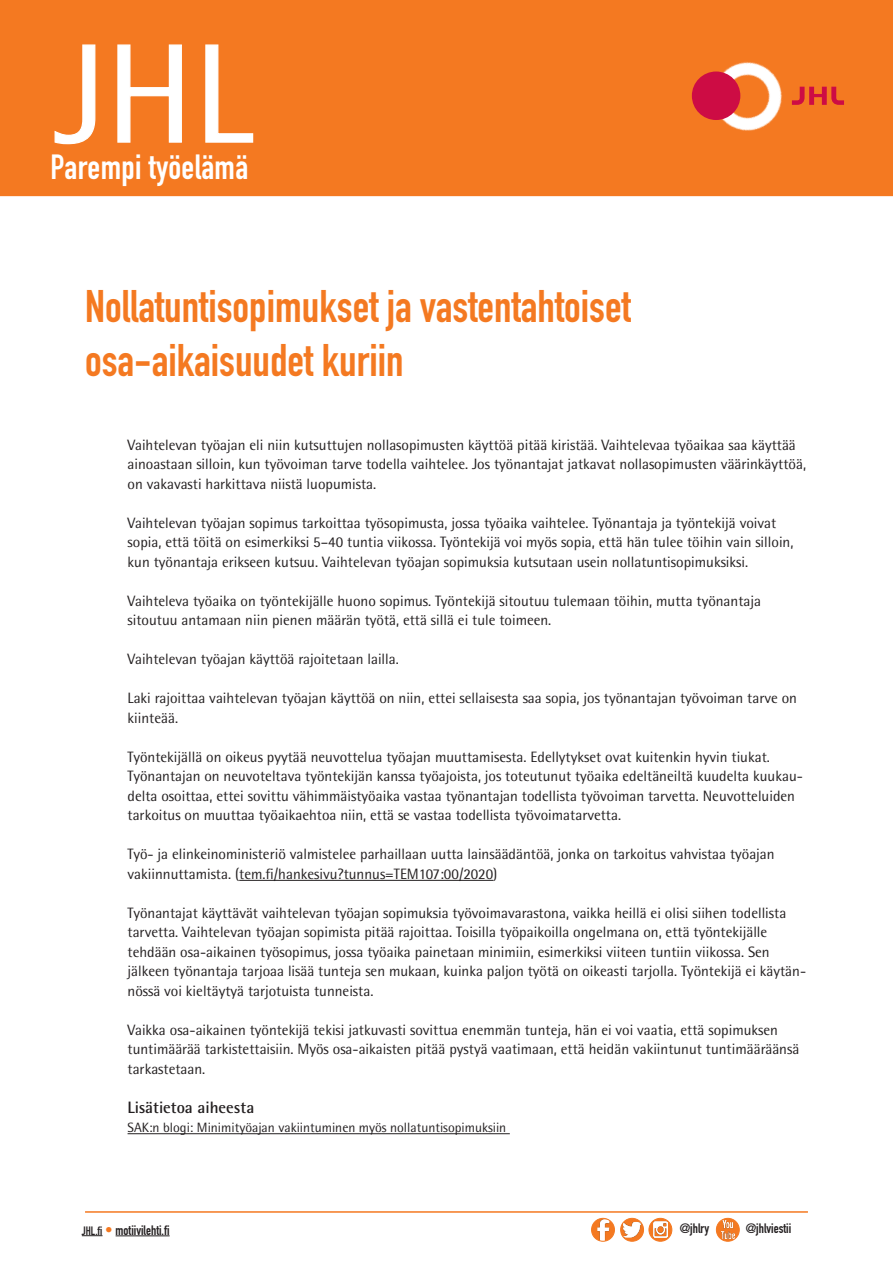
<style>
.page{position:relative;width:893px;height:1263px;background:#fff}
.page>*{position:absolute;margin:0;border:0;box-sizing:border-box;transform-origin:0 0}
.otsikko{font:45px/54px "DIN Engschrift Std";color:#f47921}
.t1{font:34.5px "DIN Engschrift Std";letter-spacing:.01em;color:#fff}
.leipis{font:700 16.5px "Rotis Semi Sans Std";color:#231f20}
.leipis-2{font:15px/19.5px "Rotis Semi Sans Std";color:#231f20}
.lopputeksti{font:13.5px "Rotis Semi Sans Std";color:#231f20}
.t2{font:13.5px "DIN Engschrift Std";color:#231f20}
.s1{font-size:12px}
.s2{font-size:15px;color:#f47921}
</style>
<div class="page">
<div style="left:0;top:0;width:893px;height:196px;background:#f47921"></div>
<svg style="left:54px;top:44px;width:200px;height:101px"></svg>
<img style="left:707px;top:56px;width:81px;height:81px">
<div style="left:692px;top:72px;width:48px;height:48px;background:#cd0c44;border-radius:50%"></div>
<svg style="left:792px;top:87px;width:52px;height:18px"></svg>
<hr style="left:85px;top:1211px;width:723px;height:2px;background:#f47921">
<svg style="left:82px;top:1235px;width:21px;height:1px"></svg>
<hr style="left:116px;top:1235px;width:54px;height:1px;background:#231f20">
<div style="left:621px;top:1218px;width:22px;height:23px;background:#f47921;border-radius:50%"></div>
<img style="left:623px;top:1222px;width:18px;height:16px">
<div style="left:620px;top:1218px;width:24px;height:24px;border:1px solid #f47921;border-radius:50%"></div>
<div style="left:592px;top:1218px;width:22px;height:23px;background:#f47921;border-radius:50%"></div>
<img style="left:597px;top:1220px;width:12px;height:20px">
<div style="left:591px;top:1218px;width:24px;height:24px;border:1px solid #f47921;border-radius:50%"></div>
<svg style="left:649px;top:1218px;width:23px;height:23px"></svg>
<img style="left:653px;top:1222px;width:15px;height:15px">
<div style="left:648px;top:1218px;width:24px;height:24px;border:1px solid #f47921;border-radius:50%"></div>
<svg style="left:716px;top:1218px;width:23px;height:23px"></svg>
<img style="left:721px;top:1221px;width:14px;height:17px">
<div style="left:716px;top:1218px;width:24px;height:24px;border:1px solid #f47921;border-radius:50%"></div>
<hr style="left:239px;top:880px;width:254px;height:1px;background:#231f20">
<hr style="left:128px;top:1133px;width:382px;height:1px;background:#231f20">
<h2 class="t1" style="left:51px;top:146px;width:199px">Parempi työelämä</h2>
<p class="otsikko" style="left:85px;top:280px;width:547px">Nollatuntisopimukset ja vastentahtoiset osa-aikaisuudet kuriin</p>
<p class="leipis-2" style="left:128px;top:435px;width:680px">Vaihtelevan työajan eli niin kutsuttujen nollasopimusten käyttöä pitää kiristää. Vaihtelevaa työaikaa saa käyttää ainoastaan silloin, kun työvoiman tarve todella vaihtelee. Jos työnantajat jatkavat nollasopimusten väärinkäyttöä, on vakavasti harkittava niistä luopumista.</p>
<p class="leipis-2" style="left:128px;top:513px;width:667px">Vaihtelevan työajan sopimus tarkoittaa työsopimusta, jossa työaika vaihtelee. Työnantaja ja työntekijä voivat sopia, että töitä on esimerkiksi 5–40 tuntia viikossa. Työntekijä voi myös sopia, että hän tulee töihin vain silloin, kun työnantaja erikseen kutsuu. Vaihtelevan työajan sopimuksia kutsutaan usein nollatuntisopimuksiksi.</p>
<p class="leipis-2" style="left:128px;top:591px;width:635px">Vaihteleva työaika on työntekijälle huono sopimus. Työntekijä sitoutuu tulemaan töihin, mutta työnantaja sitoutuu antamaan niin pienen määrän työtä, että sillä ei tule toimeen.</p>
<p class="leipis-2" style="left:128px;top:649px;width:273px">Vaihtelevan työajan käyttöä rajoitetaan lailla.</p>
<p class="leipis-2" style="left:128px;top:688px;width:671px">Laki rajoittaa vaihtelevan työajan käyttöä on niin, ettei sellaisesta saa sopia, jos työnantajan työvoiman tarve on kiinteää.</p>
<p class="leipis-2" style="left:128px;top:747px;width:677px">Työntekijällä on oikeus pyytää neuvottelua työajan muuttamisesta. Edellytykset ovat kuitenkin hyvin tiukat.<br>Työnantajan on neuvoteltava työntekijän kanssa työajoista, jos toteutunut työaika edeltäneiltä kuudelta kuukau&shy;delta osoittaa, ettei sovittu vähimmäistyöaika vastaa työnantajan todellista työvoiman tarvetta. Neuvotteluiden tarkoitus on muuttaa työaikaehtoa niin, että se vastaa todellista työvoimatarvetta.</p>
<p class="leipis-2" style="left:128px;top:844px;width:649px">Työ- ja elinkeinoministeriö valmistelee parhaillaan uutta lainsäädäntöä, jonka on tarkoitus vahvistaa työajan vakiinnuttamista. (tem.fi/hankesivu?tunnus=TEM107:00/2020)</p>
<p class="leipis-2" style="left:128px;top:903px;width:680px">Työnantajat käyttävät vaihtelevan työajan sopimuksia työvoimavarastona, vaikka heillä ei olisi siihen todellista tarvetta. Vaihtelevan työajan sopimista pitää rajoittaa. Toisilla työpaikoilla ongelmana on, että työntekijälle tehdään osa-aikainen työsopimus, jossa työaika painetaan minimiin, esimerkiksi viiteen tuntiin viikossa. Sen jälkeen työnantaja tarjoaa lisää tunteja sen mukaan, kuinka paljon työtä on oikeasti tarjolla. Työntekijä ei käytän&shy;nössä voi kieltäytyä tarjotuista tunneista.</p>
<p class="leipis-2" style="left:128px;top:1020px;width:673px">Vaikka osa-aikainen työntekijä tekisi jatkuvasti sovittua enemmän tunteja, hän ei voi vaatia, että sopimuksen tuntimäärää tarkistettaisiin. Myös osa-aikaisten pitää pystyä vaatimaan, että heidän vakiintunut tuntimääräänsä tarkastetaan.</p>
<p class="leipis" style="left:128px;top:1097px;width:128px">Lisätietoa aiheesta</p>
<p class="lopputeksti" style="left:128px;top:1120px;width:380px">SAK:n blogi: Minimityöajan vakiintuminen myös nollatuntisopimuksiin</p>
<p class="t2" style="left:82px;top:1222px;width:89px"><span class="s1">JHL.fi</span> <span class="s2">•</span> motiivilehti.fi</p>
<p class="t2" style="left:679px;top:1221px;width:31px">@jhlry</p>
<p class="t2" style="left:745px;top:1221px;width:47px">@jhlviestii</p>
</div>
